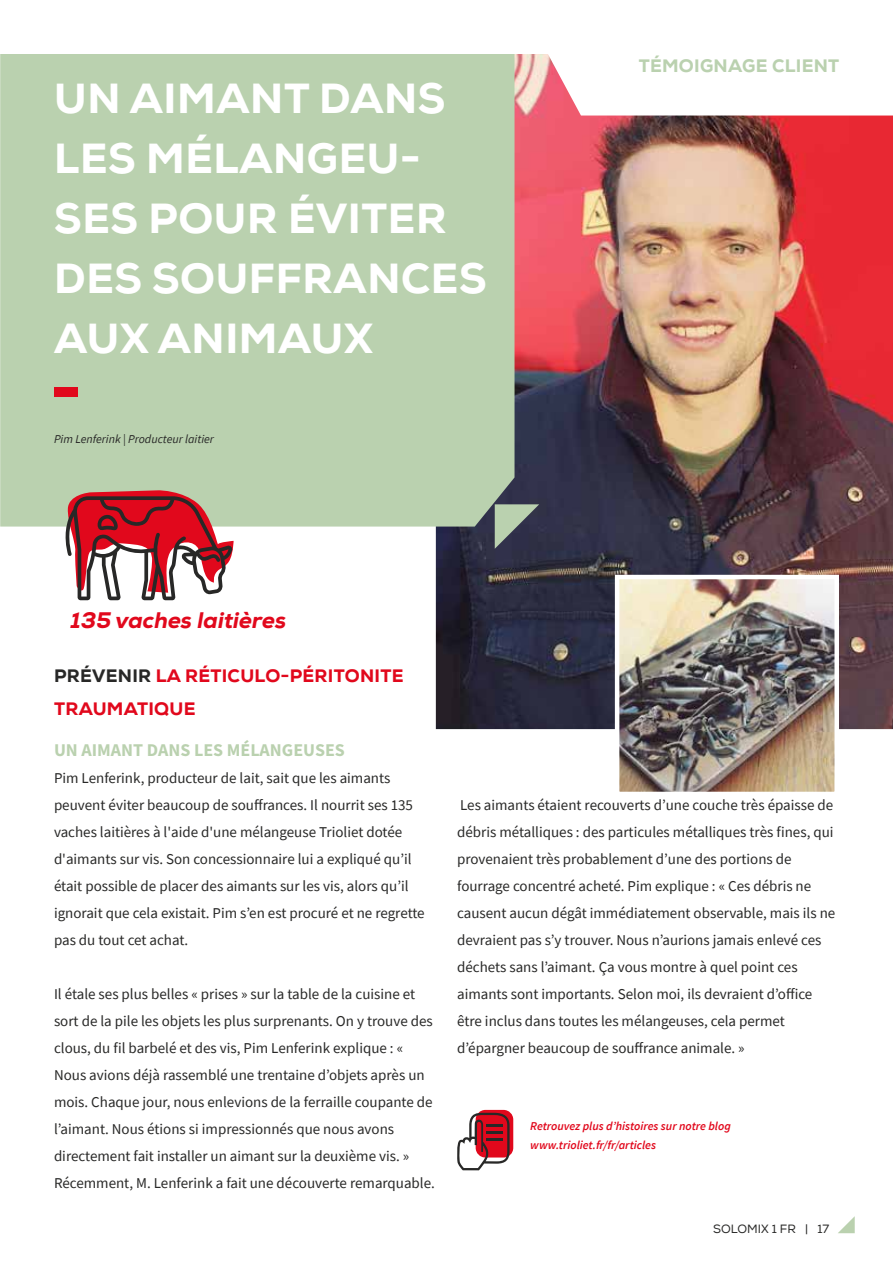
<style>
.page{position:relative;width:893px;height:1263px;background:#fff}
.page>*{position:absolute;margin:0;border:0;box-sizing:border-box;transform-origin:0 0}
.t1{font:800 42px/60px "Nexa";letter-spacing:.015em;color:#fff}
.t2{font:italic 800 22.5px "Nexa";color:#e1081c}
.t3{font:800 18px/33px "Nexa";letter-spacing:.015em;color:#e1081c}
.t4{font:700 18px "Source Sans Pro";color:#bad1af}
.t5{font:800 18px "Nexa";letter-spacing:.015em;color:#bad1af}
.t6{font:15px/27px "Source Sans Pro";color:#282827}
.t7{font:italic 600 12px/19.5px "Source Sans Pro";color:#e1081c}
.t8{font:italic 12px "Source Sans Pro";color:#282827}
.t9{font:12px "Nexa";color:#282827}
.s1{color:#282827}
</style>
<div class="page">
<img style="left:436px;top:54px;width:457px;height:675px">
<img style="left:620px;top:580px;width:214px;height:211px">
<div style="left:615px;top:575px;width:224px;height:221px;border:4px solid #fff"></div>
<svg style="left:519px;top:54px;width:374px;height:62px"></svg>
<svg style="left:838px;top:1216px;width:17px;height:17px"></svg>
<div style="left:0;top:54px;width:514px;height:473px;background:#bad1af"></div>
<div style="left:54px;top:387px;width:23px;height:9px;background:#e1081c"></div>
<svg style="left:495px;top:504px;width:44px;height:45px;background:#737f7b"></svg>
<svg style="left:63px;top:490px;width:171px;height:110px"></svg>
<div style="left:476px;top:1110px;width:37px;height:47px;background:#e1081c;border-radius:10px"></div>
<svg style="left:457px;top:1113px;width:53px;height:57px"></svg>
<h1 class="t1" style="left:54px;top:68px;width:434px">UN AIMANT DANS<br>LES MÉLANGEU-<br>SES POUR ÉVITER<br>DES SOUFFRANCES<br>AUX ANIMAUX</h1>
<p class="t8" style="left:54px;top:431px;width:162px">Pim Lenferink | Producteur laitier</p>
<h2 class="t2" style="left:70px;top:606px;width:217px">135 vaches laitières</h2>
<p class="t3" style="left:54px;top:659px;width:351px"><span class="s1">PRÉVENIR</span> LA RÉTICULO-PÉRITONITE<br>TRAUMATIQUE</p>
<p class="t5" style="left:639px;top:54px;width:202px">TÉMOIGNAGE CLIENT</p>
<p class="t4" style="left:54px;top:738px;width:292px">UN AIMANT DANS LES MÉLANGEUSES</p>
<p class="t6" style="left:54px;top:764px;width:372px">Pim Lenferink, producteur de lait, sait que les aimants peuvent éviter beaucoup de souffrances. Il nourrit ses 135 vaches laitières à l'aide d'une mélangeuse Trioliet dotée d'aimants sur vis. Son concessionnaire lui a expliqué qu’il était possible de placer des aimants sur les vis, alors qu’il ignorait que cela existait. Pim s’en est procuré et ne regrette pas du tout cet achat.</p>
<p class="t6" style="left:54px;top:980px;width:382px">Il étale ses plus belles « prises » sur la table de la cuisine et sort de la pile les objets les plus surprenants. On y trouve des clous, du fil barbelé et des vis, Pim Lenferink explique : « Nous avions déjà rassemblé une trentaine d’objets après un mois. Chaque jour, nous enlevions de la ferraille coupante de l’aimant. Nous étions si impressionnés que nous avons directement fait installer un aimant sur la deuxième vis. » Récemment, M. Lenferink a fait une découverte remarquable.</p>
<p class="t6" style="left:457px;top:791px;width:380px">Les aimants étaient recouverts d’une couche très épaisse de débris métalliques : des particules métalliques très fines, qui provenaient très probablement d’une des portions de fourrage concentré acheté. Pim explique : « Ces débris ne causent aucun dégât immédiatement observable, mais ils ne devraient pas s’y trouver. Nous n’aurions jamais enlevé ces déchets sans l’aimant. Ça vous montre à quel point ces aimants sont importants. Selon moi, ils devraient d’office être inclus dans toutes les mélangeuses, cela permet d’épargner beaucoup de souffrance animale. »</p>
<p class="t7" style="left:530px;top:1116px;width:202px">Retrouvez plus d’histoires sur notre blog www.trioliet.fr/fr/articles</p>
<p class="t9" style="left:713px;top:1222px;width:117px">SOLOMIX 1 FR | 17</p>
</div>
